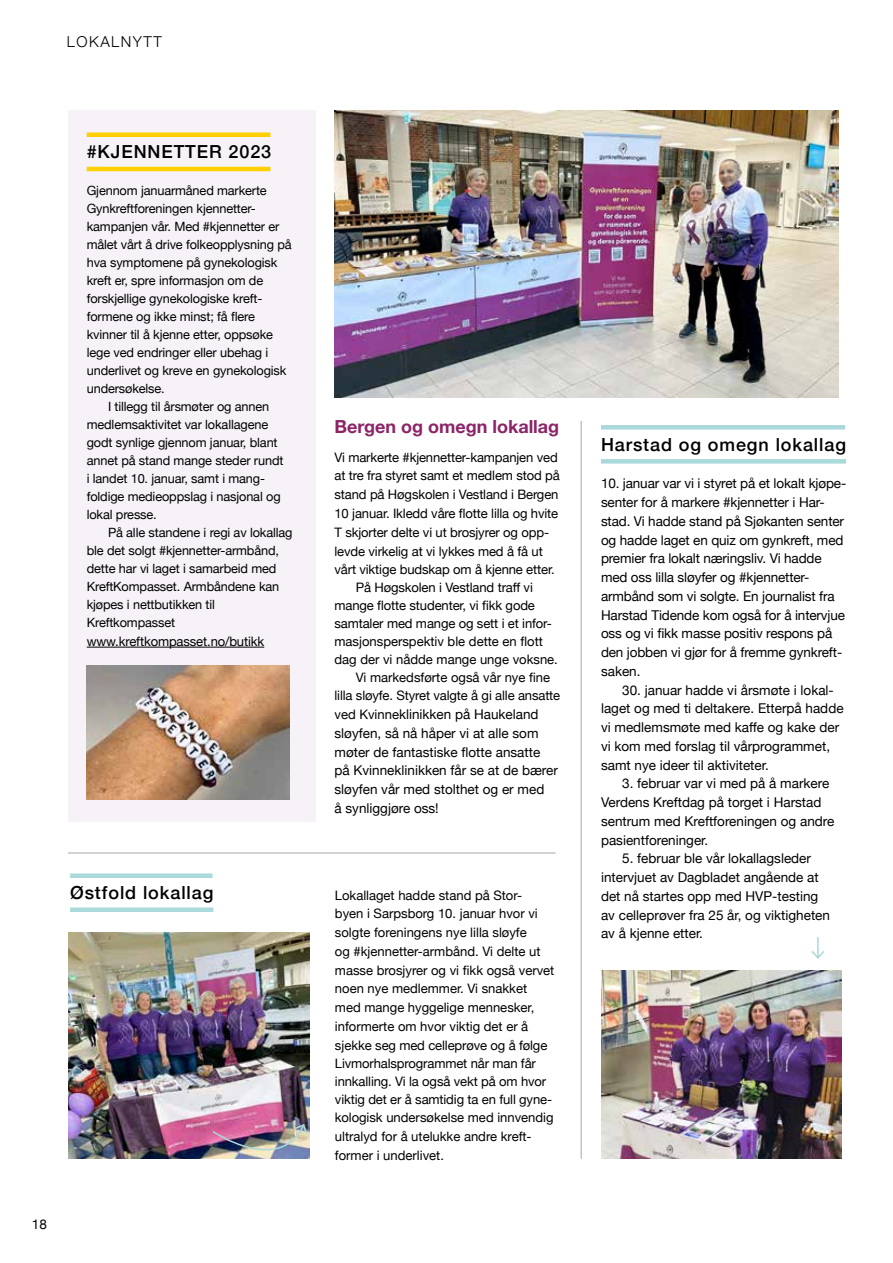
<style>
.page{position:relative;width:893px;height:1263px;background:#fff}
.page>*{position:absolute;margin:0;border:0;box-sizing:border-box;transform-origin:0 0}
.t1{font:500 18px "Helvetica Neue";letter-spacing:.05em;color:#000}
.t2{font:700 18px "Helvetica Neue";color:#8b2367}
.t3{font:300 15px "Helvetica Neue";letter-spacing:.1em;color:#000}
.t4{font:13.5px/18.8px "Helvetica Neue";color:#000}
.t5{font:13.05px/18.6px "Helvetica Neue";letter-spacing:-.01em;color:#000}
.t6{font:12.75px "Helvetica Neue";letter-spacing:-.01em;color:#000}
.s1{font-size:13.05px}
</style>
<div class="page">
<div style="left:68px;top:111px;width:248px;height:711px;background:#f6f2f8"></div>
<hr style="left:68px;top:853px;width:488px;height:1px;background:#000">
<hr style="left:581px;top:421px;width:1px;height:738px;background:#000">
<div style="left:87px;top:132px;width:183px;height:5px;background:#ffcf00"></div>
<hr style="left:87px;top:167px;width:183px;height:4px;background:#ffcf00">
<hr style="left:87px;top:647px;width:177px;height:1px;background:#000">
<div style="left:601px;top:425px;width:244px;height:5px;background:#aad9db"></div>
<div style="left:601px;top:459px;width:245px;height:5px;background:#aad9db"></div>
<img style="left:601px;top:971px;width:241px;height:187px">
<img style="left:334px;top:111px;width:505px;height:286px">
<img style="left:86px;top:666px;width:203px;height:133px">
<img style="left:68px;top:933px;width:241px;height:226px">
<div style="left:70px;top:873px;width:143px;height:5px;background:#aad9db"></div>
<div style="left:70px;top:907px;width:143px;height:5px;background:#aad9db"></div>
<hr style="left:817px;top:937px;width:2px;height:21px;background:#aad9db">
<svg style="left:811px;top:949px;width:13px;height:10px"></svg>
<img style="left:212px;top:1123px;width:96px;height:36px">
<p class="t3" style="left:67px;top:29px;width:96px">LOKALNYTT</p>
<h1 class="t1" style="left:87px;top:137px;width:186px">#KJENNETTER 2023</h1>
<p class="t6" style="left:87px;top:181px;width:182px">Gjennom januarmåned markerte</p>
<p class="t6" style="left:87px;top:199px;width:171px">Gynkreftforeningen kjennetter-</p>
<p class="t6" style="left:87px;top:217px;width:194px">kampanjen vår. Med #kjennetter er</p>
<p class="t6" style="left:87px;top:235px;width:206px">målet vårt å drive folkeopplysning på</p>
<p class="t6" style="left:87px;top:253px;width:192px">hva symptomene på gynekologisk</p>
<p class="t6" style="left:87px;top:271px;width:178px">kreft er, spre informasjon om de</p>
<p class="t6" style="left:87px;top:289px;width:177px">forskjellige gynekologiske kreft-</p>
<p class="t6" style="left:87px;top:307px;width:170px">formene og ikke minst; få flere</p>
<p class="t6" style="left:87px;top:325px;width:188px">kvinner til å kjenne etter, oppsøke</p>
<p class="t6" style="left:87px;top:343px;width:183px">lege ved endringer eller ubehag i</p>
<p class="t6" style="left:87px;top:361px;width:201px">underlivet og kreve en gynekologisk</p>
<p class="t6" style="left:87px;top:379px;width:80px">undersøkelse.</p>
<p class="t6" style="left:108px;top:397px;width:163px">I tillegg til årsmøter og annen</p>
<p class="t6" style="left:87px;top:415px;width:183px">medlemsaktivitet var lokallagene</p>
<p class="t6" style="left:87px;top:433px;width:192px">godt synlige gjennom januar, blant</p>
<p class="t6" style="left:87px;top:451px;width:198px">annet på stand mange steder rundt</p>
<p class="t6" style="left:87px;top:469px;width:180px">i landet 10. januar, samt i mang-</p>
<p class="t6" style="left:87px;top:487px;width:195px">foldige medieoppslag i nasjonal og</p>
<p class="t6" style="left:87px;top:505px;width:72px">lokal presse.</p>
<p class="t6" style="left:108px;top:523px;width:186px">På alle standene i regi av lokallag</p>
<p class="t6" style="left:87px;top:541px;width:194px">ble det solgt #kjennetter-armbånd,</p>
<p class="t6" style="left:87px;top:559px;width:191px">dette har vi laget i samarbeid med</p>
<p class="t6" style="left:87px;top:577px;width:194px">KreftKompasset. Armbåndene kan</p>
<p class="t6" style="left:87px;top:595px;width:130px">kjøpes i nettbutikken til</p>
<p class="t6" style="left:87px;top:613px;width:90px">Kreftkompasset</p>
<p class="t5" style="left:87px;top:633px;width:179px">www.kreftkompasset.no/butikk</p>
<h1 class="t1" style="left:70px;top:878px;width:145px">Østfold lokallag</h1>
<p class="t4" style="left:32px;top:1216px;width:17px">18</p>
<h1 class="t2" style="left:334px;top:413px;width:226px">Bergen og omegn lokallag</h1>
<p class="t5" style="left:334px;top:448px;width:225px">Vi markerte #kjennetter-kampanjen ved</p>
<p class="t5" style="left:334px;top:467px;width:227px">at tre fra styret samt et medlem stod på</p>
<p class="t5" style="left:334px;top:486px;width:225px">stand på Høgskolen i Vestland i Bergen</p>
<p class="t5" style="left:334px;top:505px;width:225px">10 januar. Ikledd våre flotte lilla og hvite</p>
<p class="t5" style="left:334px;top:524px;width:216px">T skjorter delte vi ut brosjyrer og opp-</p>
<p class="t5" style="left:334px;top:542px;width:210px">levde virkelig at vi lykkes med å få ut</p>
<p class="t5" style="left:334px;top:561px;width:222px">vårt viktige budskap om å kjenne etter.</p>
<p class="t5" style="left:356px;top:579px;width:179px">På Høgskolen i Vestland traff vi</p>
<p class="t5" style="left:334px;top:597px;width:202px">mange flotte studenter, vi fikk gode</p>
<p class="t5" style="left:334px;top:615px;width:219px">samtaler med mange og sett i et infor-</p>
<p class="t5" style="left:334px;top:633px;width:210px">masjonsperspektiv ble dette en flott</p>
<p class="t5" style="left:334px;top:651px;width:225px">dag der vi nådde mange unge voksne.</p>
<p class="t5" style="left:356px;top:669px;width:196px">Vi markedsførte også vår nye fine</p>
<p class="t5" style="left:334px;top:687px;width:227px">lilla sløyfe. Styret valgte å gi alle ansatte</p>
<p class="t4" style="left:334px;top:706px;width:225px"><span class="s1">ved Kvinne</span>klinikken på Haukeland sløyfen, så nå håper vi at alle som møter de fantastiske flotte ansatte på Kvinneklinikken får se at de bærer sløyfen vår med stolthet og er med<br>å synliggjøre oss!</p>
<p class="t5" style="left:335px;top:886px;width:221px">Lokallaget hadde stand på Stor-<br>byen i Sarpsborg 10. januar hvor vi solgte foreningens nye lilla sløyfe<br>og #kjennetter-armbånd. Vi delte ut masse brosjyrer og vi fikk også vervet noen nye medlemmer. Vi snakket med mange hyggelige mennesker, informerte om hvor viktig det er å sjekke seg med celleprøve og å følge Livmorhalsprogrammet når man får innkalling. Vi la også vekt på om hvor viktig det er å samtidig ta en full gyne&shy;kologisk undersøkelse med innvendig ultralyd for å utelukke andre kreft&shy;former i underlivet.</p>
<h1 class="t1" style="left:601px;top:430px;width:247px">Harstad og omegn lokallag</h1>
<p class="t4" style="left:601px;top:475px;width:247px">10. januar var vi i styret på et lokalt kjøpe&shy;senter for å markere #kjennetter i Har&shy;stad. Vi hadde stand på Sjøkanten senter og hadde laget en quiz om gynkreft, med premier fra lokalt næringsliv. Vi hadde med oss lilla sløyfer og #kjennetter&shy;armbånd som vi solgte. En journalist fra Harstad Tidende kom også for å intervjue oss og vi fikk masse positiv respons på den jobben vi gjør for å fremme gynkreft&shy;saken.</p>
<p class="t4" style="left:601px;top:681px;width:244px;text-indent:21px">30. januar hadde vi årsmøte i lokal&shy;laget og med ti deltakere. Etterpå hadde vi medlemsmøte med kaffe og kake der vi kom med forslag til vårprogrammet, samt nye ideer til aktiviteter.</p>
<p class="t4" style="left:601px;top:775px;width:235px;text-indent:21px">3. februar var vi med på å markere<br>Verdens Kreftdag på torget i Harstad sentrum med Kreftforeningen og andre pasientforeninger.</p>
<p class="t4" style="left:601px;top:850px;width:231px;text-indent:21px">5. februar ble vår lokallagsleder intervjuet av Dagbladet angående at det nå startes opp med HVP-testing av celleprøver fra 25 år, og viktigheten av å kjenne etter.</p>
</div>
